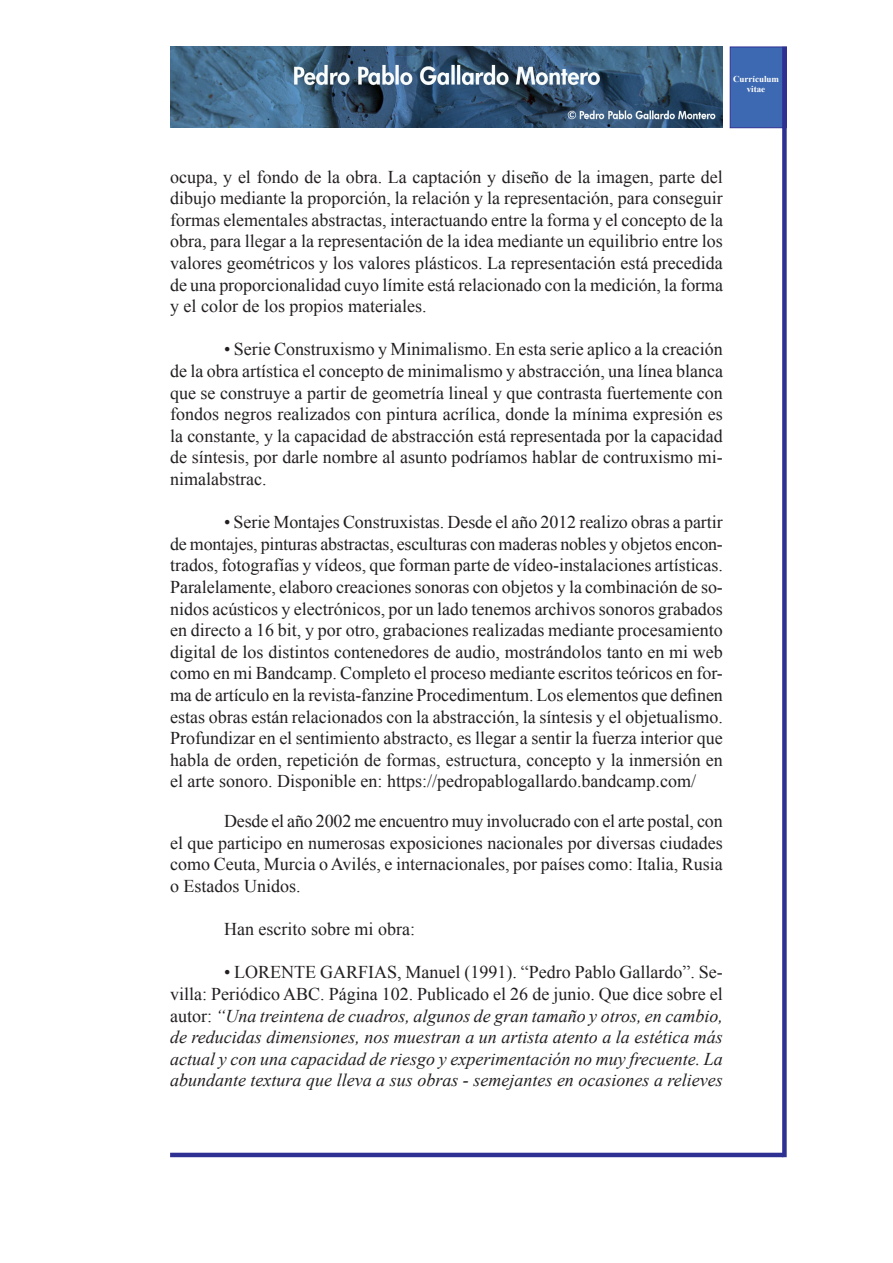
<style>
.page{position:relative;width:893px;height:1263px;background:#fff}
.page>*{position:absolute;margin:0;border:0;box-sizing:border-box;transform-origin:0 0}
.t1{font:18px/21.6px "Times New Roman";color:#231f20;text-align:justify}
.t2{font:italic 18px/21.6px "Times New Roman";color:#231f20;text-align:justify}
.t3{font:700 9px/10.8px "Times New Roman";color:#fff;text-align:center}
.s1{font-style:normal}
</style>
<div class="page">
<hr style="left:170px;top:1153px;width:613px;height:4px;background:#2e3092">
<div style="left:730px;top:47px;width:57px;height:81px;background:#3d69b2;border:1px solid #2e3092"></div>
<div style="left:782px;top:47px;width:5px;height:1110px;background:#2e3092"></div>
<img style="left:170px;top:47px;width:553px;height:81px">
<p class="t3" style="left:733px;top:73px;width:47px">Currículum vitae</p>
<p class="t1" style="left:170px;top:165px;width:554px">ocupa, y el fondo de la obra. La captación y diseño de la imagen, parte del dibujo mediante la proporción, la relación y la representación, para conseguir formas elementales abstractas, interactuando entre la forma y el concepto de la obra, para llegar a la representación de la idea mediante un equilibrio entre los valores geométricos y los valores plásticos. La representación está precedida de una proporcionalidad cuyo límite está relacionado con la medición, la forma y el color de los propios materiales.</p>
<p class="t1" style="left:170px;top:338px;width:554px;text-indent:54px">• Serie Construxismo y Minimalismo. En esta serie aplico a la creación de la obra artística el concepto de minimalismo y abstracción, una línea blanca que se construye a partir de geometría lineal y que contrasta fuertemente con fondos negros realizados con pintura acrílica, donde la mínima expresión es la constante, y la capacidad de abstracción está representada por la capacidad de síntesis, por darle nombre al asunto podríamos hablar de contruxismo mi&shy;nimalabstrac.</p>
<p class="t1" style="left:170px;top:511px;width:554px;text-indent:54px">• Serie Montajes Construxistas. Desde el año 2012 realizo obras a partir de montajes, pinturas abstractas, esculturas con maderas nobles y objetos encon&shy;trados, fotografías y vídeos, que forman parte de vídeo-instalaciones artísticas.<br>Paralelamente, elaboro creaciones sonoras con objetos y la combinación de so&shy;nidos acústicos y electrónicos, por un lado tenemos archivos sonoros grabados en directo a 16 bit, y por otro, grabaciones realizadas mediante procesamiento digital de los distintos contenedores de audio, mostrándolos tanto en mi web como en mi Bandcamp. Completo el proceso mediante escritos teóricos en for&shy;ma de artículo en la revista-fanzine Procedimentum. Los elementos que definen estas obras están relacionados con la abstracción, la síntesis y el objetualismo.<br>Profundizar en el sentimiento abstracto, es llegar a sentir la fuerza interior que habla de orden, repetición de formas, estructura, concepto y la inmersión en el arte sonoro. Disponible en: https://pedropablogallardo.bandcamp.com/</p>
<p class="t1" style="left:170px;top:810px;width:554px;text-indent:54px">Desde el año 2002 me encuentro muy involucrado con el arte postal, con el que participo en numerosas exposiciones nacionales por diversas ciudades como Ceuta, Murcia o Avilés, e internacionales, por países como: Italia, Rusia o Estados Unidos.</p>
<p class="t1" style="left:224px;top:918px;width:192px">Han escrito sobre mi obra:</p>
<p class="t2" style="left:170px;top:961px;width:554px;text-indent:54px"><span class="s1">• LORENTE GARFIAS, Manuel (1991). “Pedro Pablo Gallardo”. Se&shy;villa: Periódico ABC. Página 102. Publicado el 26 de junio. Que dice sobre el autor:</span> “Una treintena de cuadros, algunos de gran tamaño y otros, en cambio, de reducidas dimensiones, nos muestran a un artista atento a la estética más actual y con una capacidad de riesgo y experimentación no muy frecuente. La abundante textura que lleva a sus obras - semejantes en ocasiones a relieves</p>
</div>
